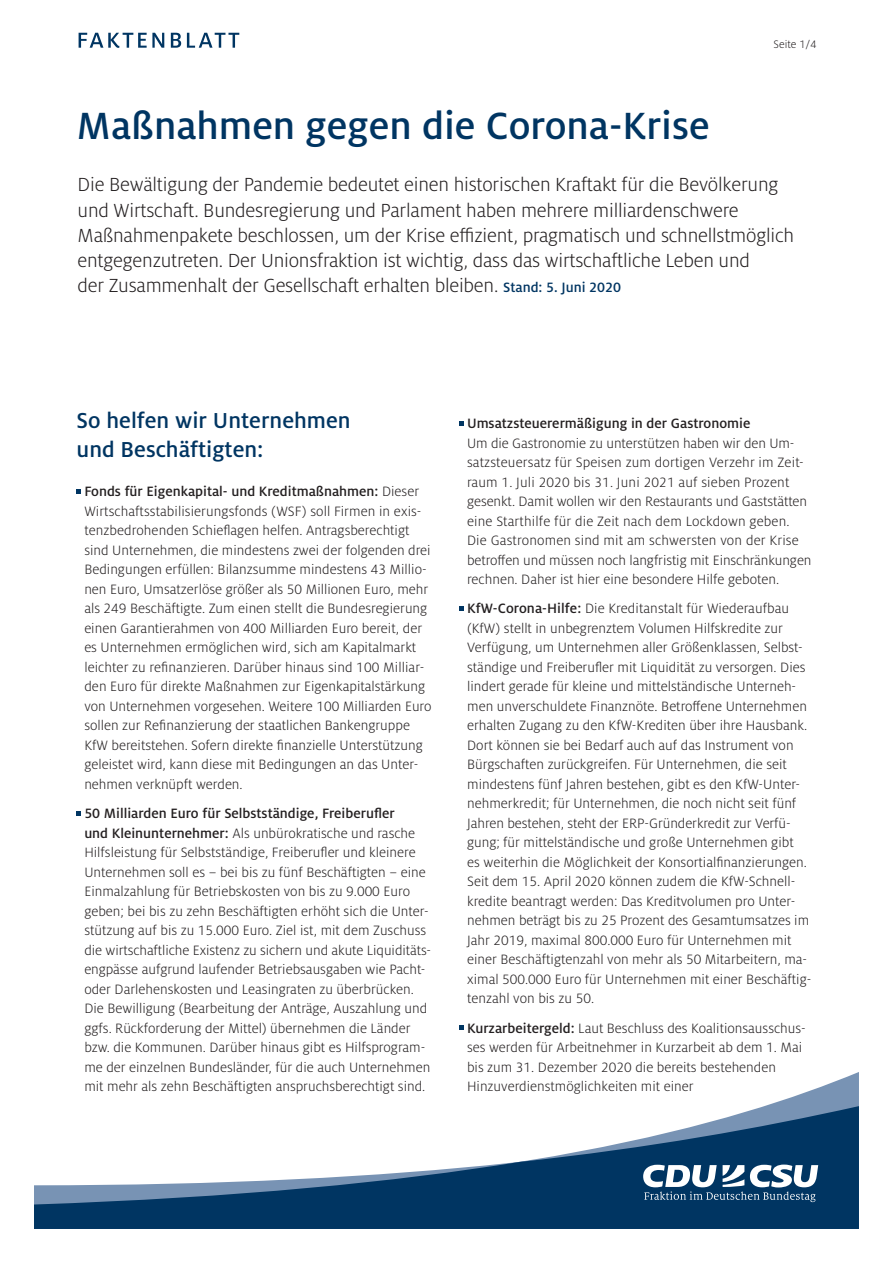
<style>
.page{position:relative;width:893px;height:1263px;background:#fff}
.page>*{position:absolute;margin:0;border:0;box-sizing:border-box;transform-origin:0 0}
._1__Überschrift__Mil{font:500 42px "Milo Pro";color:#003562}
._3__Zwischenüberschr{font:500 24px/28.8px "Milo Pro";color:#003562}
._2__Einleitung__Milo{font:300 21px/25.2px "Milo Pro";letter-spacing:-.01em;color:#231f20}
._4__Fließtext__Milo{font:300 15px/19.5px "Milo Pro";color:#231f20}
.t1{font:300 12px "Milo Pro";color:#231f20}
.s1{font-weight:500;font-size:15px;color:#003562}
.s2{font-weight:500}
</style>
<div class="page">
<svg style="left:765px;top:1072px;width:94px;height:34px"></svg>
<svg style="left:34px;top:1106px;width:825px;height:123px"></svg>
<svg style="left:643px;top:1164px;width:175px;height:38px"></svg>
<svg style="left:79px;top:33px;width:160px;height:15px"></svg>
<svg style="left:77px;top:489px;width:4px;height:4px"></svg>
<svg style="left:77px;top:811px;width:4px;height:4px"></svg>
<svg style="left:459px;top:421px;width:4px;height:4px"></svg>
<svg style="left:459px;top:606px;width:4px;height:4px"></svg>
<svg style="left:459px;top:1025px;width:4px;height:5px"></svg>
<p class="_1__Überschrift__Mil" style="left:77px;top:102px;width:635px">Maßnahmen gegen die Corona-Krise</p>
<p class="t1" style="left:774px;top:38px;width:44px">Seite 1/4</p>
<p class="_2__Einleitung__Milo" style="left:78px;top:172px;width:718px">Die Bewältigung der Pandemie bedeutet einen historischen Kraftakt für die Bevölkerung und Wirtschaft. Bundesregierung und Parlament haben mehrere milliardenschwere Maßnahmenpakete beschlossen, um der Krise effizient, pragmatisch und schnellstmöglich entgegenzutreten. Der Unionsfraktion ist wichtig, dass das wirtschaftliche Leben und<br>der Zusammenhalt der Gesellschaft erhalten bleiben. <span class="s1">Stand: 5. Juni 2020</span></p>
<p class="_3__Zwischenüberschr" style="left:77px;top:406px;width:275px">So helfen wir Unternehmen und Beschäftigten:</p>
<p class="_4__Fließtext__Milo" style="left:84px;top:482px;width:349px"><span class="s2">Fonds für Eigenkapital- und Kreditmaßnahmen:</span> Dieser Wirtschaftsstabilisierungsfonds (WSF) soll Firmen in exis&shy;tenzbedrohenden Schieflagen helfen. Antragsberechtigt sind Unternehmen, die mindestens zwei der folgenden drei Bedingungen erfüllen: Bilanzsumme mindestens 43 Millio&shy;nen Euro, Umsatzerlöse größer als 50 Millionen Euro, mehr als 249 Beschäftigte. Zum einen stellt die Bundesregierung einen Garantierahmen von 400 Milliarden Euro bereit, der es Unternehmen ermöglichen wird, sich am Kapitalmarkt leichter zu refinanzieren. Darüber hinaus sind 100 Milliar&shy;den Euro für direkte Maßnahmen zur Eigenkapitalstärkung von Unternehmen vorgesehen. Weitere 100 Milliarden Euro sollen zur Refinanzierung der staatlichen Bankengruppe KfW bereitstehen. Sofern direkte finanzielle Unterstützung geleistet wird, kann diese mit Bedingungen an das Unter&shy;nehmen verknüpft werden.</p>
<p class="_4__Fließtext__Milo" style="left:84px;top:804px;width:348px"><span class="s2">50 Milliarden Euro für Selbstständige, Freiberufler<br>und Kleinunternehmer:</span> Als unbürokratische und rasche Hilfsleistung für Selbstständige, Freiberufler und kleinere Unternehmen soll es – bei bis zu fünf Beschäftigten – eine Einmalzahlung für Betriebskosten von bis zu 9.000 Euro geben; bei bis zu zehn Beschäftigten erhöht sich die Unter&shy;stützung auf bis zu 15.000 Euro. Ziel ist, mit dem Zuschuss die wirtschaftliche Existenz zu sichern und akute Liquiditäts&shy;engpässe aufgrund laufender Betriebsausgaben wie Pacht&shy;oder Darlehenskosten und Leasingraten zu überbrücken.<br>Die Bewilligung (Bearbeitung der Anträge, Auszahlung und ggfs. Rückforderung der Mittel) übernehmen die Länder bzw. die Kommunen. Darüber hinaus gibt es Hilfsprogram&shy;me der einzelnen Bundesländer, für die auch Unternehmen mit mehr als zehn Beschäftigten anspruchsberechtigt sind.</p>
<p class="_4__Fließtext__Milo" style="left:467px;top:414px;width:346px"><span class="s2">Umsatzsteuerermäßigung in der Gastronomie<br></span>Um die Gastronomie zu unterstützen haben wir den Um&shy;satzsteuersatz für Speisen zum dortigen Verzehr im Zeit&shy;raum 1. Juli 2020 bis 31. Juni 2021 auf sieben Prozent gesenkt. Damit wollen wir den Restaurants und Gaststätten eine Starthilfe für die Zeit nach dem Lockdown geben.<br>Die Gastronomen sind mit am schwersten von der Krise betroffen und müssen noch langfristig mit Einschränkungen rechnen. Daher ist hier eine besondere Hilfe geboten.</p>
<p class="_4__Fließtext__Milo" style="left:467px;top:599px;width:346px"><span class="s2">KfW-Corona-Hilfe:</span> Die Kreditanstalt für Wiederaufbau (KfW) stellt in unbegrenztem Volumen Hilfskredite zur Verfügung, um Unternehmen aller Größenklassen, Selbst&shy;ständige und Freiberufler mit Liquidität zu versorgen. Dies lindert gerade für kleine und mittelständische Unterneh&shy;men unverschuldete Finanznöte. Betroffene Unternehmen erhalten Zugang zu den KfW-Krediten über ihre Hausbank.<br>Dort können sie bei Bedarf auch auf das Instrument von Bürgschaften zurückgreifen. Für Unternehmen, die seit mindestens fünf Jahren bestehen, gibt es den KfW-Unter&shy;nehmerkredit; für Unternehmen, die noch nicht seit fünf Jahren bestehen, steht der ERP-Gründerkredit zur Verfü&shy;gung; für mittelständische und große Unternehmen gibt<br>es weiterhin die Möglichkeit der Konsortialfinanzierungen.<br>Seit dem 15. April 2020 können zudem die KfW-Schnell&shy;kredite beantragt werden: Das Kreditvolumen pro Unter&shy;nehmen beträgt bis zu 25 Prozent des Gesamtumsatzes im Jahr 2019, maximal 800.000 Euro für Unternehmen mit einer Beschäftigtenzahl von mehr als 50 Mitarbeitern, ma&shy;ximal 500.000 Euro für Unternehmen mit einer Beschäftig&shy;tenzahl von bis zu 50.</p>
<p class="_4__Fließtext__Milo" style="left:467px;top:1018px;width:340px"><span class="s2">Kurzarbeitergeld:</span> Laut Beschluss des Koalitionsausschus&shy;ses werden für Arbeitnehmer in Kurzarbeit ab dem 1. Mai bis zum 31. Dezember 2020 die bereits bestehenden Hinzuverdienstmöglichkeiten mit einer</p>
</div>
